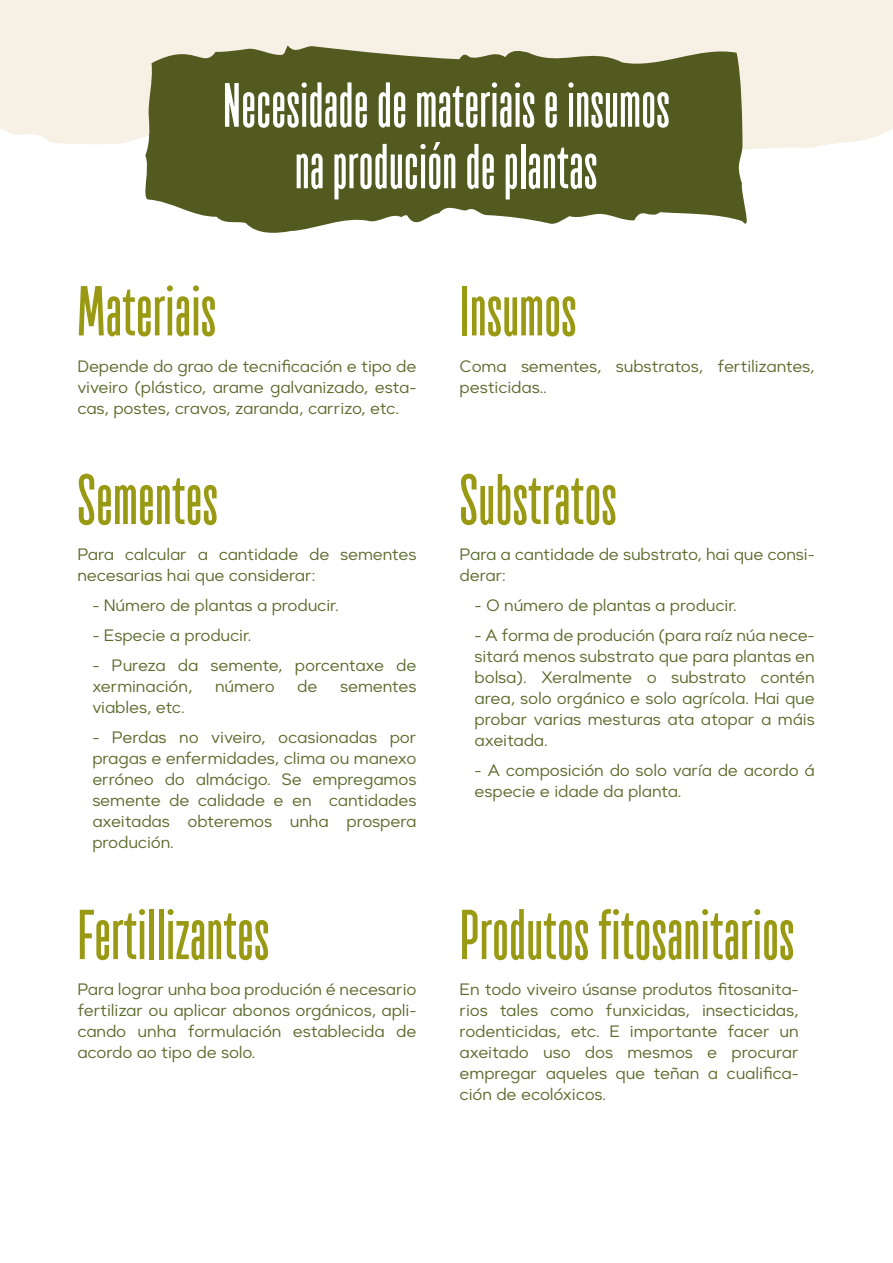
<style>
.page{position:relative;width:893px;height:1263px;background:#fff}
.page>*{position:absolute;margin:0;border:0;box-sizing:border-box;transform-origin:0 0}
.t1{font:700 70.5px "TT Bluescreens";letter-spacing:.01em;color:#999914}
.t2{font:700 62.55px/61.5px "TT Bluescreens";letter-spacing:.01em;color:#fff;text-align:center}
.t3{font:16.5px/21px "Suprema";letter-spacing:-.01em;color:#5c6a2c;text-align:justify}
</style>
<div class="page">
<div style="left:0;top:0;width:893px;height:149px;background:#f6f1e4"></div>
<svg style="left:141px;top:40px;width:612px;height:193px;background:#707646"></svg>
<h2 class="t2" style="left:223px;top:75px;width:448px">Necesidade de materiais e insumos na produción de plantas</h2>
<h1 class="t1" style="left:77px;top:272px;width:140px">Materiais</h1>
<h1 class="t1" style="left:460px;top:272px;width:118px">Insumos</h1>
<p class="t3" style="left:77px;top:356px;width:341px">Depende do grao de tecnificación e tipo de viveiro (plástico, arame galvanizado, esta&shy;cas, postes, cravos, zaranda, carrizo, etc.</p>
<h1 class="t1" style="left:77px;top:461px;width:142px">Sementes</h1>
<p class="t3" style="left:77px;top:544px;width:341px">Para calcular a cantidade de sementes necesarias hai que considerar:</p>
<p class="t3" style="left:92px;top:595px;width:248px">- Número de plantas a producir.</p>
<p class="t3" style="left:92px;top:625px;width:161px">- Especie a producir.</p>
<p class="t3" style="left:92px;top:655px;width:326px">- Pureza da semente, porcentaxe de xerminación,</p>
<p class="t3" style="left:215px;top:676px;width:61px">número</p>
<p class="t3" style="left:297px;top:676px;width:22px">de</p>
<p class="t3" style="left:340px;top:676px;width:78px">sementes</p>
<p class="t3" style="left:92px;top:697px;width:94px">viables, etc.</p>
<p class="t3" style="left:92px;top:727px;width:326px">- Perdas no viveiro, ocasionadas por pragas e enfermidades, clima ou manexo erróneo do almácigo. Se empregamos semente de calidade e en cantidades axeitadas obteremos unha prospera produción.</p>
<h1 class="t1" style="left:77px;top:896px;width:193px">Fertillizantes</h1>
<p class="t3" style="left:77px;top:979px;width:341px">Para lograr unha boa produción é necesario fertilizar ou aplicar abonos orgánicos, apli&shy;cando unha formulación establecida de acordo ao tipo de solo.</p>
<p class="t3" style="left:460px;top:356px;width:357px">Coma sementes, substratos, fertilizantes, pesticidas..</p>
<h1 class="t1" style="left:460px;top:461px;width:158px">Substratos</h1>
<p class="t3" style="left:460px;top:544px;width:357px">Para a cantidade de substrato, hai que consi&shy;derar:</p>
<p class="t3" style="left:475px;top:595px;width:264px">- O número de plantas a producir.</p>
<p class="t3" style="left:475px;top:625px;width:342px">- A forma de produción (para raíz núa nece&shy;sitará menos substrato que para plantas en bolsa). Xeralmente o substrato contén area, solo orgánico e solo agrícola. Hai que probar varias mesturas ata atopar a máis axeitada.</p>
<p class="t3" style="left:475px;top:760px;width:342px">- A composición do solo varía de acordo á especie e idade da planta.</p>
<h1 class="t1" style="left:460px;top:896px;width:336px">Produtos fitosanitarios</h1>
<p class="t3" style="left:460px;top:979px;width:341px">En todo viveiro úsanse produtos fitosanita&shy;rios tales como funxicidas, insecticidas, rodenticidas, etc. E importante facer un axeitado uso dos mesmos e procurar empregar aqueles que teñan a cualifica&shy;ción de ecolóxicos.</p>
</div>
